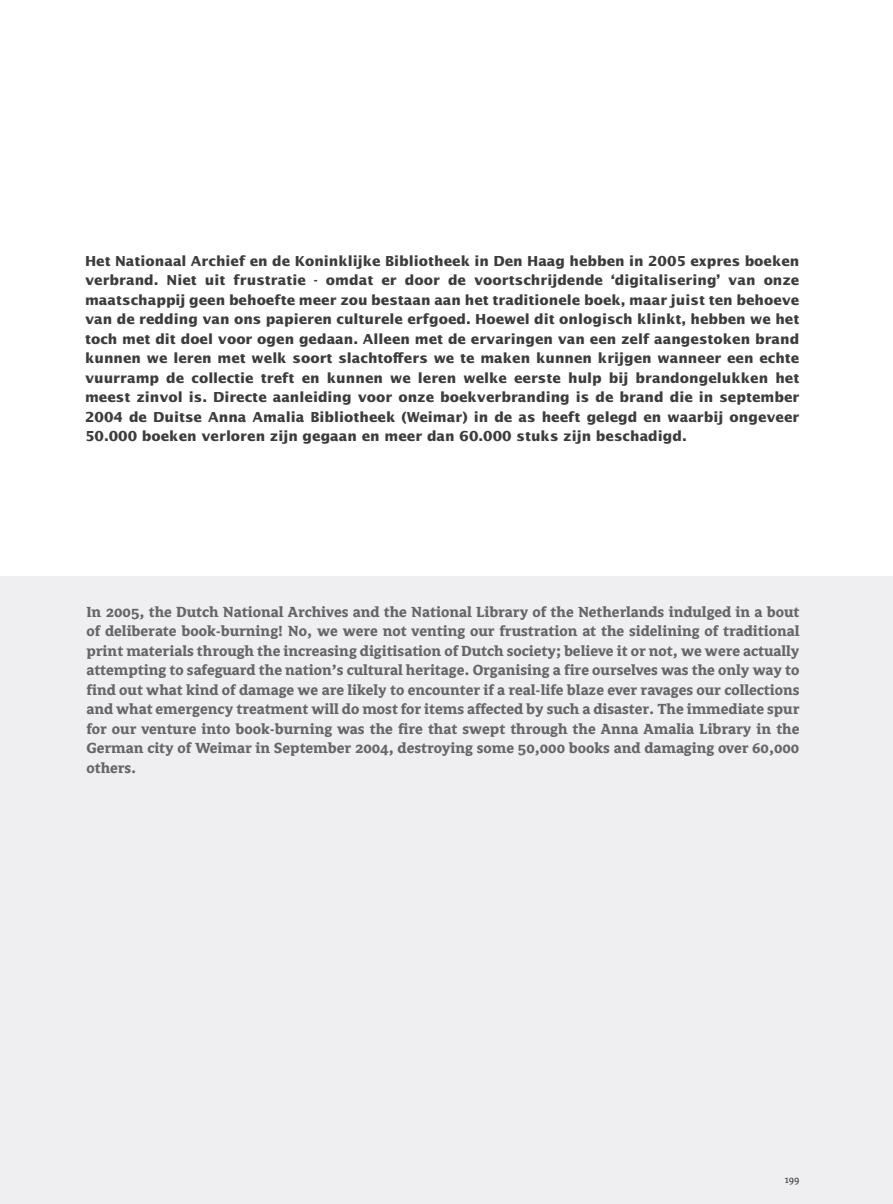
<style>
.page{position:relative;width:893px;height:1204px;background:#fff}
.page>*{position:absolute;margin:0;border:0;box-sizing:border-box;transform-origin:0 0}
.t1{font:700 16.2px/19.5px "Avance";color:#646669;text-align:justify}
.t2{font:700 13.8px/19.5px "Lucida Sans";color:#3b3c3d;text-align:justify}
.t3{font:10.5px "Avance";color:#3b3c3d}
</style>
<div class="page">
<div style="left:0;top:576px;width:893px;height:627px;background:#efeff1"></div>
<p class="t2" style="left:85px;top:251px;width:716px">Het Nationaal Archief en de Koninklijke Bibliotheek in Den Haag hebben in 2005 expres boeken verbrand. Niet uit frustratie - omdat er door de voortschrijdende ‘digitalisering’ van onze maatschappij geen behoefte meer zou bestaan aan het traditionele boek, maar juist ten behoeve van de redding van ons papieren culturele erfgoed. Hoewel dit onlogisch klinkt, hebben we het toch met dit doel voor ogen gedaan. Alleen met de ervaringen van een zelf aangestoken brand kunnen we leren met welk soort slachtoffers we te maken kunnen krijgen wanneer een echte vuurramp de collectie treft en kunnen we leren welke eerste hulp bij brandongelukken het meest zinvol is. Directe aanleiding voor onze boekverbranding is de brand die in september 2004 de Duitse Anna Amalia Bibliotheek (Weimar) in de as heeft gelegd en waarbij ongeveer 50.000 boeken verloren zijn gegaan en meer dan 60.000 stuks zijn beschadigd.</p>
<p class="t1" style="left:86px;top:602px;width:715px">In 2005, the Dutch National Archives and the National Library of the Netherlands indulged in a bout of deliberate book-burning! No, we were not venting our frustration at the sidelining of traditional print materials through the increasing digitisation of Dutch society; believe it or not, we were actually attempting to safeguard the nation’s cultural heritage. Organising a fire ourselves was the only way to find out what kind of damage we are likely to encounter if a real-life blaze ever ravages our collections and what emergency treatment will do most for items affected by such a disaster. The immediate spur for our venture into book-burning was the fire that swept through the Anna Amalia Library in the German city of Weimar in September 2004, destroying some 50,000 books and damaging over 60,000 others.</p>
<p class="t3" style="left:785px;top:1173px;width:16px">199</p>
</div>
